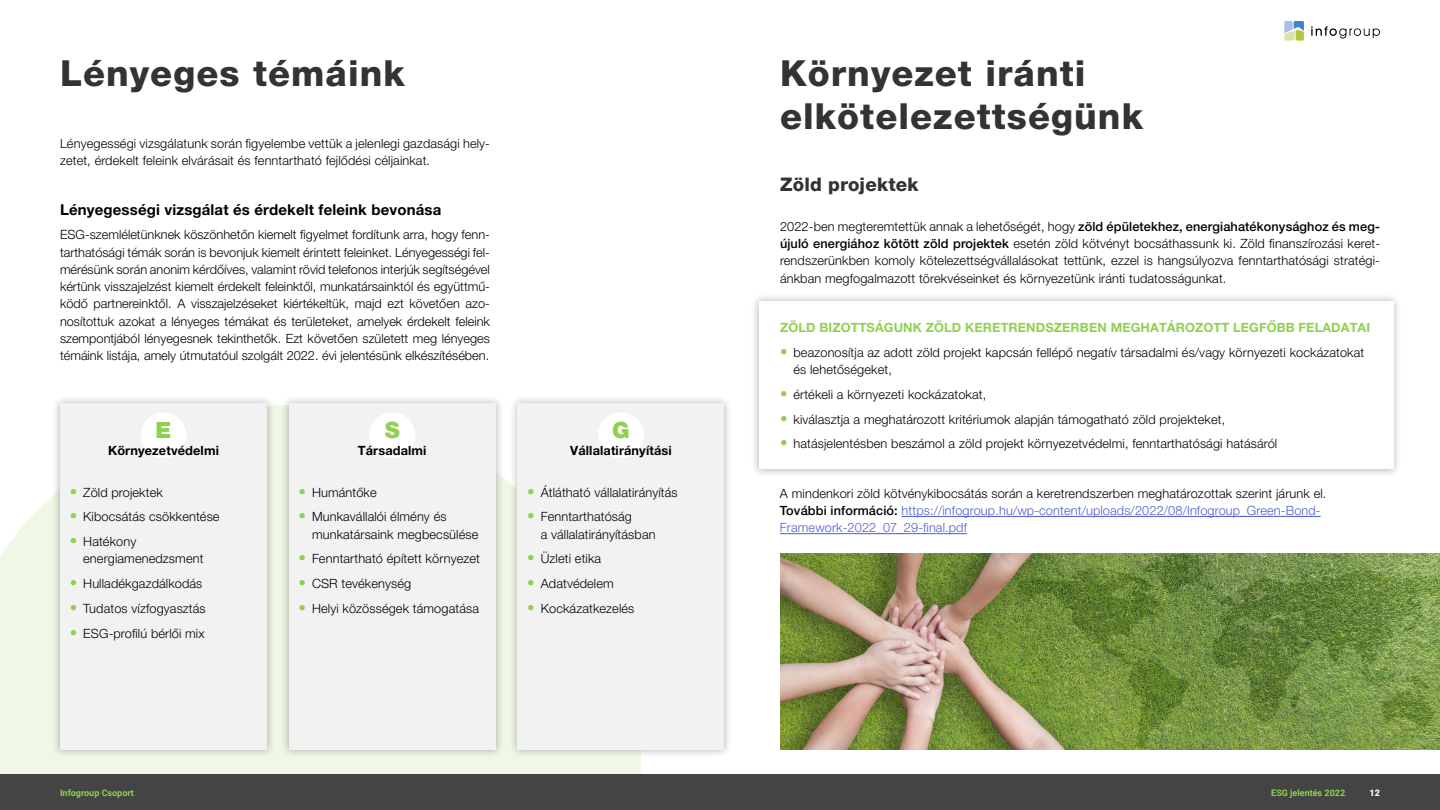
<style>
.page{position:relative;width:1440px;height:810px;background:#fff}
.page>*{position:absolute;margin:0;border:0;box-sizing:border-box;transform-origin:0 0}
.t1{font:800 36px/43.2px "Helvetica Neue LT Pro";letter-spacing:.03em;color:#333}
.t2{font:900 22.5px "Helvetica Neue LT Pro";color:#8fd14f}
.t3{font:800 18.75px "Helvetica Neue LT Pro";letter-spacing:.01em;color:#333}
.t4{font:700 15px "Helvetica Neue LT Pro";letter-spacing:.01em;color:#000}
.t5{font:300 12.75px/17.2px "Helvetica Neue LT Pro";letter-spacing:.01em;color:#000}
.t6{font:300 12.75px/17.2px "Helvetica Neue LT Pro";letter-spacing:.01em;color:#4f5cd6}
.t7{font:700 12.75px "Helvetica Neue LT Pro";letter-spacing:.01em;color:#8fd14f}
.t8{font:700 12.75px "Helvetica Neue LT Pro";letter-spacing:.01em;color:#000}
.t9{font:700 9px "Roboto";color:#8fd14f}
.t10{font:900 9px "Roboto";color:#fff}
.s1{font-weight:700;font-size:15px;color:#8fd14f}
.s2{font-weight:500}
.s3{color:#000}
.s4{font-weight:500;color:#000}
</style>
<div class="page">
<div style="left:750px;top:293px;width:652px;height:185px;background:#000;opacity:.3"></div>
<div style="left:759px;top:302px;width:635px;height:168px;background:#fff"></div>
<svg style="left:0;top:405px;width:641px;height:370px;fill:#eff8e5"></svg>
<div style="left:51px;top:395px;width:224px;height:364px;background:#000;opacity:.3"></div>
<div style="left:60px;top:404px;width:207px;height:346px;background:#f2f2f2"></div>
<div style="left:141px;top:412px;width:45px;height:46px;background:#fff;border-radius:50%"></div>
<div style="left:280px;top:395px;width:224px;height:364px;background:#000;opacity:.3"></div>
<div style="left:289px;top:404px;width:207px;height:346px;background:#f2f2f2"></div>
<div style="left:369px;top:412px;width:46px;height:46px;background:#fff;border-radius:50%"></div>
<div style="left:509px;top:395px;width:224px;height:364px;background:#000;opacity:.3"></div>
<div style="left:518px;top:404px;width:206px;height:346px;background:#f2f2f2"></div>
<div style="left:598px;top:412px;width:46px;height:46px;background:#fff;border-radius:50%"></div>
<hr style="left:902px;top:516px;width:419px;height:1px;background:#4f5cd6">
<hr style="left:780px;top:533px;width:187px;height:1px;background:#4f5cd6">
<img style="left:780px;top:554px;width:660px;height:196px">
<div style="left:0;top:775px;width:1440px;height:35px;background:#434443"></div>
<svg style="left:1311px;top:26px;width:69px;height:12px"></svg>
<svg style="left:1284px;top:21px;width:20px;height:20px"></svg>
<h1 class="t1" style="left:60px;top:51px;width:346px">Lényeges témáink</h1>
<p class="t5" style="left:60px;top:135px;width:432px">Lényegességi vizsgálatunk során figyelembe vettük a jelenlegi gazdasági hely&shy;zetet, érdekelt feleink elvárásait és fenntartható fejlődési céljainkat.</p>
<p class="t4" style="left:60px;top:200px;width:383px">Lényegességi vizsgálat és érdekelt feleink bevonása</p>
<p class="t5" style="left:60px;top:226px;width:432px;text-align:justify">ESG-szemléletünknek köszönhetőn kiemelt figyelmet fordítunk arra, hogy fenn&shy;tarthatósági témák során is bevonjuk kiemelt érintett feleinket. Lényegességi fel&shy;mérésünk során anonim kérdőíves, valamint rövid telefonos interjúk segítségével kértünk visszajelzést kiemelt érdekelt feleinktől, munkatársainktól és együttmű&shy;ködő partnereinktől. A visszajelzéseket kiértékeltük, majd ezt követően azo&shy;nosítottuk azokat a lényeges témákat és területeket, amelyek érdekelt feleink szempontjából lényegesnek tekinthetők. Ezt követően született meg lényeges témáink listája, amely útmutatóul szolgált 2022. évi jelentésünk elkészítésében.</p>
<h2 class="t2" style="left:156px;top:416px;width:17px">E</h2>
<p class="t8" style="left:108px;top:443px;width:112px">Környezetvédelmi</p>
<p class="t5" style="left:70px;top:483px;width:95px"><span class="s1">•</span> Zöld projektek</p>
<p class="t5" style="left:70px;top:508px;width:151px"><span class="s1">•</span> Kibocsátás csökkentése</p>
<p class="t5" style="left:83px;top:533px;width:122px;text-indent:-14px"><span class="s1">•</span> Hatékony energiamenedzsment</p>
<p class="t5" style="left:70px;top:575px;width:134px"><span class="s1">•</span> Hulladékgazdálkodás</p>
<p class="t5" style="left:70px;top:599px;width:138px"><span class="s1">•</span> Tudatos vízfogyasztás</p>
<p class="t5" style="left:70px;top:624px;width:136px"><span class="s1">•</span> ESG-profilú bérlői mix</p>
<h2 class="t2" style="left:385px;top:416px;width:17px">S</h2>
<p class="t8" style="left:358px;top:443px;width:70px">Társadalmi</p>
<p class="t5" style="left:298px;top:483px;width:80px"><span class="s1">•</span> Humántőke</p>
<p class="t5" style="left:312px;top:508px;width:168px;text-indent:-14px"><span class="s1">•</span> Munkavállalói élmény és munkatársaink megbecsülése</p>
<p class="t5" style="left:298px;top:550px;width:183px"><span class="s1">•</span> Fenntartható épített környezet</p>
<p class="t5" style="left:298px;top:575px;width:114px"><span class="s1">•</span> CSR tevékenység</p>
<p class="t5" style="left:298px;top:599px;width:182px"><span class="s1">•</span> Helyi közösségek támogatása</p>
<h2 class="t2" style="left:612px;top:416px;width:19px">G</h2>
<p class="t8" style="left:570px;top:443px;width:103px">Vállalatirányítási</p>
<p class="t5" style="left:527px;top:483px;width:152px"><span class="s1">•</span> Átlátható vállalatirányítás</p>
<p class="t5" style="left:541px;top:508px;width:116px;text-indent:-14px"><span class="s1">•</span> Fenntarthatóság<br>a vállalatirányításban</p>
<p class="t5" style="left:527px;top:550px;width:75px"><span class="s1">•</span> Üzleti etika</p>
<p class="t5" style="left:527px;top:575px;width:88px"><span class="s1">•</span> Adatvédelem</p>
<p class="t5" style="left:527px;top:599px;width:109px"><span class="s1">•</span> Kockázatkezelés</p>
<h1 class="t1" style="left:780px;top:51px;width:365px">Környezet iránti elkötelezettségünk</h1>
<h3 class="t3" style="left:780px;top:173px;width:140px">Zöld projektek</h3>
<p class="t5" style="left:780px;top:217px;width:602px;text-align:justify">2022-ben megteremtettük annak a lehetőségét, hogy <span class="s2">zöld épületekhez, energiahatékonysághoz és meg&shy;újuló energiához kötött zöld projektek</span> esetén zöld kötvényt bocsáthassunk ki. Zöld finanszírozási keret&shy;rendszerünkben komoly kötelezettségvállalásokat tettünk, ezzel is hangsúlyozva fenntarthatósági stratégi&shy;ánkban megfogalmazott törekvéseinket és környezetünk iránti tudatosságunkat.</p>
<p class="t7" style="left:780px;top:320px;width:592px">ZÖLD BIZOTTSÁGUNK ZÖLD KERETRENDSZERBEN MEGHATÁROZOTT LEGFŐBB FELADATAI</p>
<p class="t5" style="left:794px;top:343px;width:572px;text-indent:-14px"><span class="s1">•</span> beazonosítja az adott zöld projekt kapcsán fellépő negatív társadalmi és/vagy környezeti kockázatokat és lehetőségeket,</p>
<p class="t5" style="left:780px;top:385px;width:208px"><span class="s1">•</span> értékeli a környezeti kockázatokat,</p>
<p class="t5" style="left:780px;top:410px;width:447px"><span class="s1">•</span> kiválasztja a meghatározott kritériumok alapján támogatható zöld projekteket,</p>
<p class="t5" style="left:780px;top:435px;width:499px"><span class="s1">•</span> hatásjelentésben beszámol a zöld projekt környezetvédelmi, fenntarthatósági hatásáról</p>
<p class="t6" style="left:780px;top:484px;width:548px"><span class="s3">A mindenkori zöld kötvénykibocsátás során a keretrendszerben meghatározottak szerint járunk el.<br></span><span class="s4">További információ:</span> https://infogroup.hu/wp-content/uploads/2022/08/Infogroup_Green-Bond-<br>Framework-2022_07_29-final.pdf</p>
<p class="t9" style="left:60px;top:786px;width:75px">Infogroup Csoport</p>
<p class="t9" style="left:1271px;top:786px;width:75px">ESG jelentés 2022</p>
<p class="t10" style="left:1370px;top:786px;width:12px">12</p>
</div>
